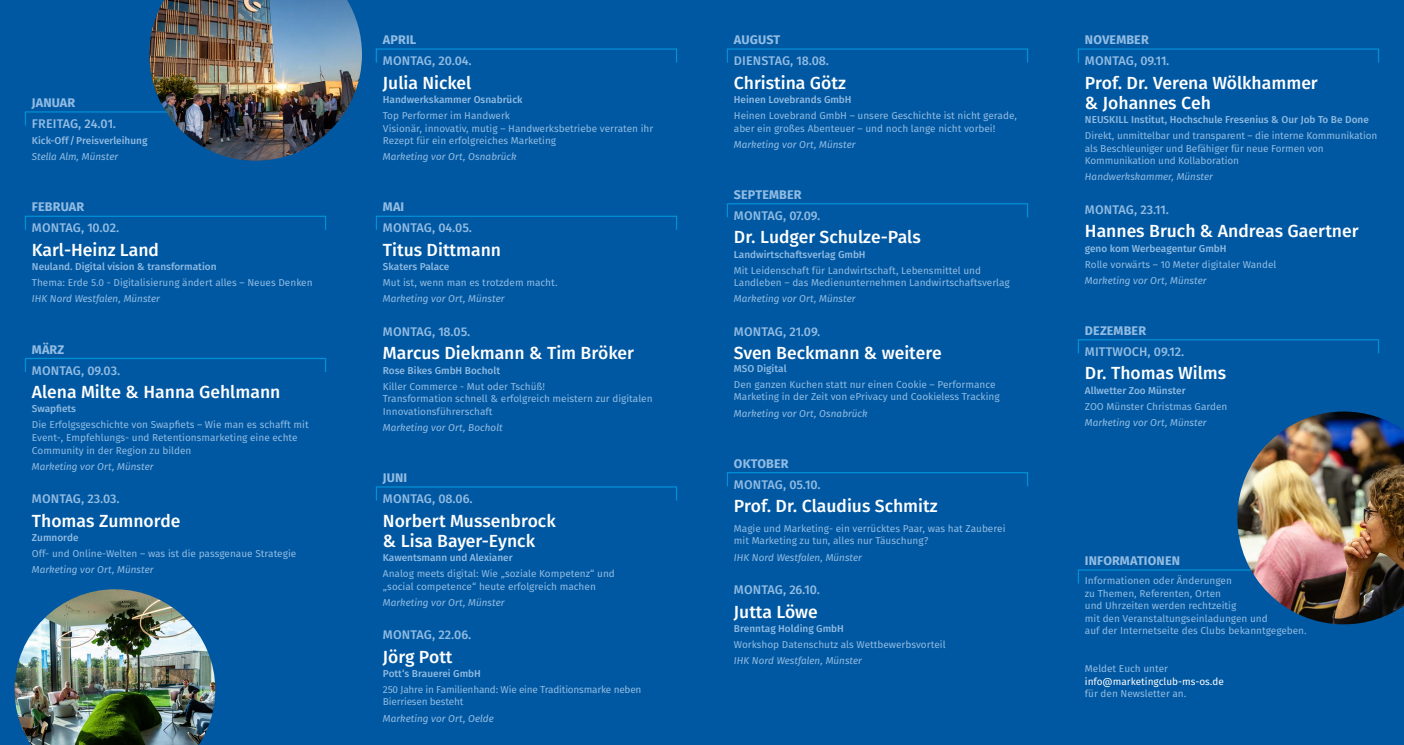
<style>
.page{position:relative;width:1404px;height:745px;background:#fff}
.page>*{position:absolute;margin:0;border:0;box-sizing:border-box;transform-origin:0 0}
.t1{font:17.5px/20px "Fira Sans OT Medium";color:#fff}
.t2{font:12.5px "Fira Sans OT Medium";color:#92bce3}
.t3{font:700 12.5px "Fira Sans OT";letter-spacing:.01em;color:#92bce3}
.t4{font:10px/12.5px "Fira Sans OT";color:#92bce3}
.t5{font:italic 10px "Fira Sans OT";color:#92bce3}
.t6{font:10px "Fira Sans OT Medium";color:#92bce3}
.t7{font:10px/12.5px "Fira Sans OT";letter-spacing:-.02em;color:#92bce3}
.t8{font:10px "Fira Sans OT";color:#fff}
</style>
<div class="page">
<div style="left:0;top:0;width:1403px;height:744px;background:#0058a2"></div>
<img style="left:15px;top:589px;width:200px;height:155px">
<div style="left:25px;top:111px;width:301px;height:15px;border:1px solid #0090d6"></div>
<div style="left:25px;top:215px;width:301px;height:15px;border:1px solid #0090d6"></div>
<div style="left:25px;top:357px;width:301px;height:15px;border:1px solid #0090d6"></div>
<div style="left:376px;top:48px;width:301px;height:15px;border:1px solid #0090d6"></div>
<div style="left:726px;top:48px;width:302px;height:15px;border:1px solid #0090d6"></div>
<div style="left:1077px;top:48px;width:301px;height:15px;border:1px solid #0090d6"></div>
<div style="left:376px;top:215px;width:301px;height:15px;border:1px solid #0090d6"></div>
<div style="left:726px;top:203px;width:302px;height:15px;border:1px solid #0090d6"></div>
<div style="left:1077px;top:339px;width:301px;height:15px;border:1px solid #0090d6"></div>
<div style="left:1077px;top:569px;width:301px;height:15px;border:1px solid #0090d6"></div>
<div style="left:376px;top:486px;width:301px;height:15px;border:1px solid #0090d6"></div>
<div style="left:726px;top:471px;width:302px;height:15px;border:1px solid #0090d6"></div>
<img style="left:1237px;top:411px;width:166px;height:213px">
<img style="left:149px;top:0;width:213px;height:161px">
<p class="t3" style="left:32px;top:94px;width:45px">JANUAR</p>
<p class="t2" style="left:32px;top:115px;width:86px">FREITAG, 24.01.</p>
<p class="t6" style="left:32px;top:133px;width:117px">Kick-Off/Preisverleihung</p>
<p class="t5" style="left:32px;top:149px;width:88px">Stella Alm, Münster</p>
<p class="t3" style="left:32px;top:198px;width:54px">FEBRUAR</p>
<p class="t2" style="left:32px;top:219px;width:89px">MONTAG, 10.02.</p>
<h1 class="t1" style="left:32px;top:241px;width:129px">Karl-Heinz Land</h1>
<p class="t6" style="left:32px;top:259px;width:186px">Neuland. Digital vision &amp; transformation</p>
<p class="t4" style="left:32px;top:277px;width:282px">Thema: Erde 5.0 - Digitalisierung ändert alles – Neues Denken</p>
<p class="t5" style="left:32px;top:291px;width:130px">IHK Nord Westfalen, Münster</p>
<p class="t3" style="left:32px;top:340px;width:34px">MÄRZ</p>
<p class="t2" style="left:32px;top:361px;width:90px">MONTAG, 09.03.</p>
<h1 class="t1" style="left:32px;top:383px;width:250px">Alena Milte &amp; Hanna Gehlmann</h1>
<p class="t6" style="left:32px;top:401px;width:46px">Swapfiets</p>
<p class="t4" style="left:32px;top:419px;width:278px">Die Erfolgsgeschichte von Swapfiets – Wie man es schafft mit<br>Event-, Empfehlungs- und Retentionsmarketing eine echte<br>Community in der Region zu bilden</p>
<p class="t5" style="left:32px;top:458px;width:123px">Marketing vor Ort, Münster</p>
<p class="t2" style="left:32px;top:489px;width:89px">MONTAG, 23.03.</p>
<h1 class="t1" style="left:32px;top:511px;width:150px">Thomas Zumnorde</h1>
<p class="t6" style="left:32px;top:530px;width:48px">Zumnorde</p>
<p class="t4" style="left:32px;top:547px;width:266px">Off- und Online-Welten – was ist die passgenaue Strategie</p>
<p class="t5" style="left:32px;top:562px;width:123px">Marketing vor Ort, Münster</p>
<p class="t3" style="left:383px;top:31px;width:35px">APRIL</p>
<p class="t2" style="left:383px;top:52px;width:90px">MONTAG, 20.04.</p>
<h1 class="t1" style="left:383px;top:74px;width:90px">Julia Nickel</h1>
<p class="t6" style="left:383px;top:92px;width:141px">Handwerkskammer Osnabrück</p>
<p class="t4" style="left:383px;top:110px;width:272px">Top Performer im Handwerk<br>Visionär, innovativ, mutig – Handwerksbetriebe verraten ihr<br>Rezept für ein erfolgreiches Marketing</p>
<p class="t5" style="left:383px;top:149px;width:135px">Marketing vor Ort, Osnabrück</p>
<p class="t3" style="left:383px;top:198px;width:23px">MAI</p>
<p class="t2" style="left:383px;top:219px;width:90px">MONTAG, 04.05.</p>
<h1 class="t1" style="left:383px;top:241px;width:120px">Titus Dittmann</h1>
<p class="t6" style="left:383px;top:259px;width:68px">Skaters Palace</p>
<p class="t4" style="left:383px;top:277px;width:176px">Mut ist, wenn man es trotzdem macht.</p>
<p class="t5" style="left:383px;top:291px;width:123px">Marketing vor Ort, Münster</p>
<p class="t2" style="left:383px;top:322px;width:89px">MONTAG, 18.05.</p>
<h1 class="t1" style="left:383px;top:344px;width:252px">Marcus Diekmann &amp; Tim Bröker</h1>
<p class="t6" style="left:383px;top:363px;width:119px">Rose Bikes GmbH Bocholt</p>
<p class="t4" style="left:383px;top:380px;width:271px">Killer Commerce - Mut oder Tschüß!<br>Transformation schnell &amp; erfolgreich meistern zur digitalen<br>Innovationsführerschaft</p>
<p class="t5" style="left:383px;top:420px;width:121px">Marketing vor Ort, Bocholt</p>
<p class="t3" style="left:383px;top:468px;width:26px">JUNI</p>
<p class="t2" style="left:383px;top:489px;width:91px">MONTAG, 08.06.</p>
<h1 class="t1" style="left:383px;top:511px;width:174px">Norbert Mussenbrock &amp; Lisa Bayer-Eynck</h1>
<p class="t6" style="left:383px;top:550px;width:131px">Kawentsmann und Alexianer</p>
<p class="t4" style="left:383px;top:567px;width:233px">Analog meets digital: Wie „soziale Kompetenz“ und „social competence“ heute erfolgreich machen</p>
<p class="t5" style="left:383px;top:594px;width:123px">Marketing vor Ort, Münster</p>
<p class="t2" style="left:383px;top:625px;width:90px">MONTAG, 22.06.</p>
<h1 class="t1" style="left:383px;top:647px;width:71px">Jörg Pott</h1>
<p class="t6" style="left:383px;top:666px;width:99px">Pott‘s Brauerei GmbH</p>
<p class="t7" style="left:383px;top:683px;width:260px">250 Jahre in Familienhand: Wie eine Traditionsmarke neben<br>Bierriesen besteht</p>
<p class="t5" style="left:383px;top:710px;width:112px">Marketing vor Ort, Oelde</p>
<p class="t3" style="left:734px;top:31px;width:48px">AUGUST</p>
<p class="t2" style="left:734px;top:52px;width:97px">DIENSTAG, 18.08.</p>
<h1 class="t1" style="left:733px;top:74px;width:113px">Christina Götz</h1>
<p class="t6" style="left:733px;top:92px;width:119px">Heinen Lovebrands GmbH</p>
<p class="t4" style="left:733px;top:110px;width:285px">Heinen Lovebrand GmbH – unsere Geschichte ist nicht gerade, aber ein großes Abenteuer – und noch lange nicht vorbei!</p>
<p class="t5" style="left:733px;top:137px;width:123px">Marketing vor Ort, Münster</p>
<p class="t3" style="left:734px;top:185px;width:69px">SEPTEMBER</p>
<p class="t2" style="left:734px;top:206px;width:88px">MONTAG, 07.09.</p>
<h1 class="t1" style="left:733px;top:228px;width:188px">Dr. Ludger Schulze-Pals</h1>
<p class="t6" style="left:733px;top:247px;width:133px">Landwirtschaftsverlag GmbH</p>
<p class="t4" style="left:733px;top:264px;width:277px">Mit Leidenschaft für Landwirtschaft, Lebensmittel und<br>Landleben – das Medienunternehmen Landwirtschaftsverlag</p>
<p class="t5" style="left:733px;top:291px;width:123px">Marketing vor Ort, Münster</p>
<p class="t2" style="left:734px;top:322px;width:88px">MONTAG, 21.09.</p>
<h1 class="t1" style="left:733px;top:344px;width:209px">Sven Beckmann &amp; weitere</h1>
<p class="t6" style="left:733px;top:361px;width:54px">MSO Digital</p>
<p class="t4" style="left:733px;top:378px;width:267px">Den ganzen Kuchen statt nur einen Cookie – Performance<br>Marketing in der Zeit von ePrivacy und Cookieless Tracking</p>
<p class="t5" style="left:733px;top:406px;width:135px">Marketing vor Ort, Osnabrück</p>
<p class="t3" style="left:734px;top:454px;width:56px">OKTOBER</p>
<p class="t2" style="left:734px;top:475px;width:88px">MONTAG, 05.10.</p>
<h1 class="t1" style="left:733px;top:497px;width:205px">Prof. Dr. Claudius Schmitz</h1>
<p class="t4" style="left:733px;top:522px;width:273px">Magie und Marketing- ein verrücktes Paar, was hat Zauberei mit Marketing zu tun, alles nur Täuschung?</p>
<p class="t5" style="left:733px;top:549px;width:130px">IHK Nord Westfalen, Münster</p>
<p class="t2" style="left:734px;top:580px;width:87px">MONTAG, 26.10.</p>
<h1 class="t1" style="left:733px;top:602px;width:85px">Jutta Löwe</h1>
<p class="t6" style="left:733px;top:621px;width:111px">Brenntag Holding GmbH</p>
<p class="t4" style="left:733px;top:638px;width:213px">Workshop Datenschutz als Wettbewerbsvorteil</p>
<p class="t5" style="left:733px;top:653px;width:130px">IHK Nord Westfalen, Münster</p>
<p class="t3" style="left:1084px;top:31px;width:65px">NOVEMBER</p>
<p class="t2" style="left:1084px;top:52px;width:86px">MONTAG, 09.11.</p>
<h1 class="t1" style="left:1084px;top:74px;width:234px">Prof. Dr. Verena Wölkhammer &amp; Johannes Ceh</h1>
<p class="t6" style="left:1084px;top:112px;width:285px">NEUSKILL Institut, Hochschule Fresenius &amp; Our Job To Be Done</p>
<p class="t4" style="left:1084px;top:130px;width:294px">Direkt, unmittelbar und transparent – die interne Kommunikation als Beschleuniger und Befähiger für neue Formen von<br>Kommunikation und Kollaboration</p>
<p class="t5" style="left:1084px;top:169px;width:130px">Handwerkskammer, Münster</p>
<p class="t2" style="left:1084px;top:200px;width:85px">MONTAG, 23.11.</p>
<h1 class="t1" style="left:1084px;top:222px;width:275px">Hannes Bruch &amp; Andreas Gaertner</h1>
<p class="t6" style="left:1084px;top:241px;width:143px">geno kom Werbeagentur GmbH</p>
<p class="t4" style="left:1084px;top:258px;width:193px">Rolle vorwärts – 10 Meter digitaler Wandel</p>
<p class="t5" style="left:1084px;top:273px;width:123px">Marketing vor Ort, Münster</p>
<p class="t3" style="left:1084px;top:321px;width:63px">DEZEMBER</p>
<p class="t2" style="left:1084px;top:342px;width:101px">MITTWOCH, 09.12.</p>
<h1 class="t1" style="left:1084px;top:364px;width:143px">Dr. Thomas Wilms</h1>
<p class="t6" style="left:1084px;top:383px;width:102px">Allwetter Zoo Münster</p>
<p class="t4" style="left:1084px;top:400px;width:144px">ZOO Münster Christmas Garden</p>
<p class="t5" style="left:1084px;top:415px;width:123px">Marketing vor Ort, Münster</p>
<p class="t3" style="left:1084px;top:551px;width:97px">INFORMATIONEN</p>
<p class="t4" style="left:1084px;top:575px;width:223px">Informationen oder Änderungen<br>zu Themen, Referenten, Orten<br>und Uhrzeiten werden rechtzeitig<br>mit den Veranstaltungseinladungen und<br>auf der Internetseite des Clubs bekanntgegeben.</p>
<p class="t4" style="left:1084px;top:662px;width:85px">Meldet Euch unter</p>
<p class="t8" style="left:1084px;top:673px;width:140px">info@marketingclub-ms-os.de</p>
<p class="t4" style="left:1084px;top:687px;width:103px">für den Newsletter an.</p>
</div>
